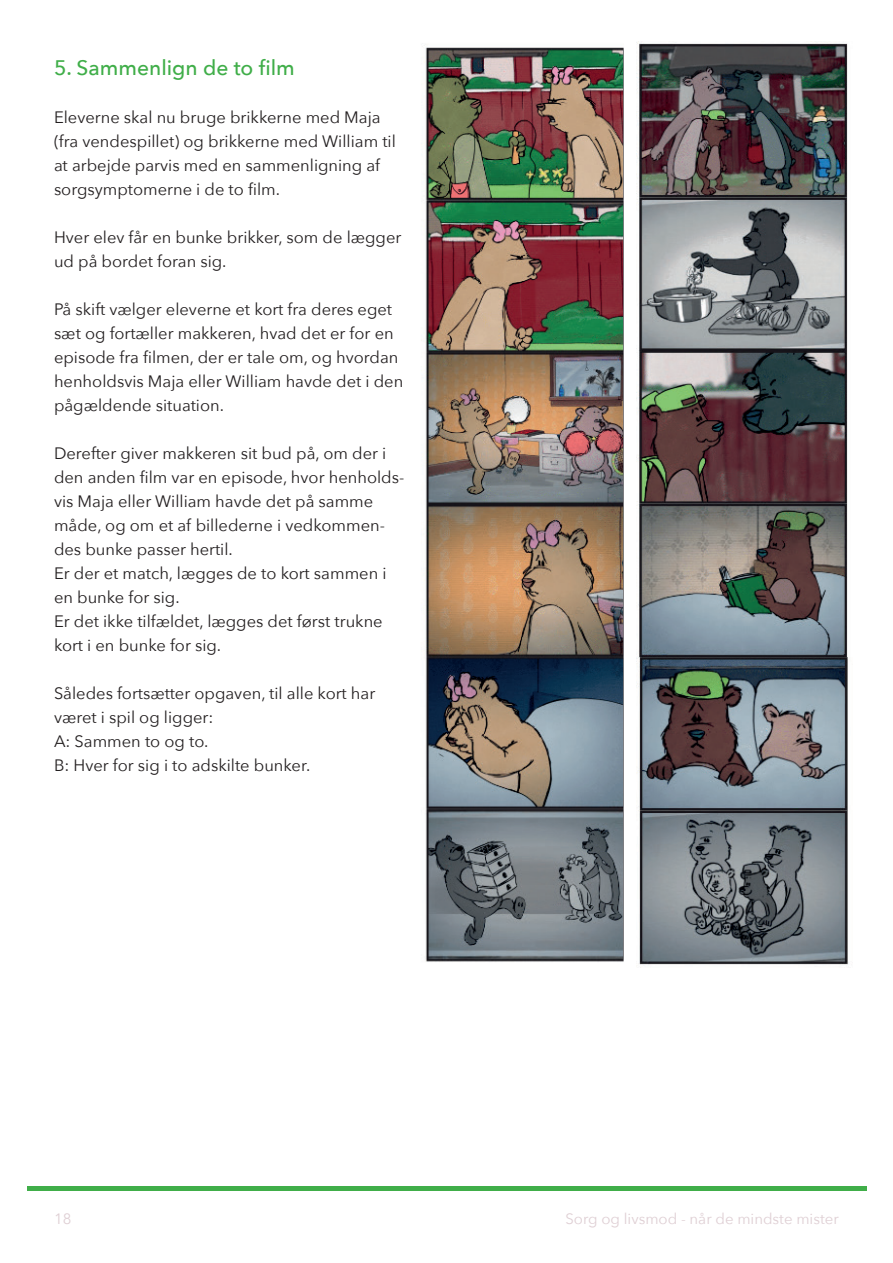
<style>
.page{position:relative;width:893px;height:1263px;background:#fff}
.page>*{position:absolute;margin:0;border:0;box-sizing:border-box;transform-origin:0 0}
.t1{font:500 21px "Avenir Next";color:#40ae49}
.t2{font:16.5px/24px "Avenir Next";color:#231f20}
.t3{font:15px "Avenir Next";color:#dfcfd4}
</style>
<div class="page">
<div style="left:27px;top:1186px;width:839px;height:5px;background:#40ae49"></div>
<img style="left:421px;top:47px;width:201px;height:915px">
<div style="left:406px;top:41px;width:219px;height:944px;border:2px solid #fff"></div>
<img style="left:636px;top:41px;width:213px;height:924px">
<p class="t1" style="left:54px;top:50px;width:242px">5. Sammenlign de to film</p>
<p class="t2" style="left:54px;top:105px;width:343px">Eleverne skal nu bruge brikkerne med Maja (fra vendespillet) og brikkerne med William til at arbejde parvis med en sammenligning af sorgsymptomerne i de to film.</p>
<p class="t2" style="left:54px;top:225px;width:349px">Hver elev får en bunke brikker, som de lægger ud på bordet foran sig.</p>
<p class="t2" style="left:54px;top:297px;width:351px">På skift vælger eleverne et kort fra deres eget sæt og fortæller makkeren, hvad det er for en episode fra filmen, der er tale om, og hvordan henholdsvis Maja eller William havde det i den pågældende situation.</p>
<p class="t2" style="left:54px;top:441px;width:352px">Derefter giver makkeren sit bud på, om der i den anden film var en episode, hvor henholds&shy;vis Maja eller William havde det på samme måde, og om et af billederne i vedkommen&shy;des bunke passer hertil.<br>Er der et match, lægges de to kort sammen i en bunke for sig.<br>Er det ikke tilfældet, lægges det først trukne kort i en bunke for sig.</p>
<p class="t2" style="left:54px;top:681px;width:323px">Således fortsætter opgaven, til alle kort har været i spil og ligger:<br>A: Sammen to og to.<br>B: Hver for sig i to adskilte bunker.</p>
<p class="t3" style="left:54px;top:1206px;width:19px">18</p>
<p class="t3" style="left:565px;top:1206px;width:275px">Sorg og livsmod - når de mindste mister</p>
</div>
